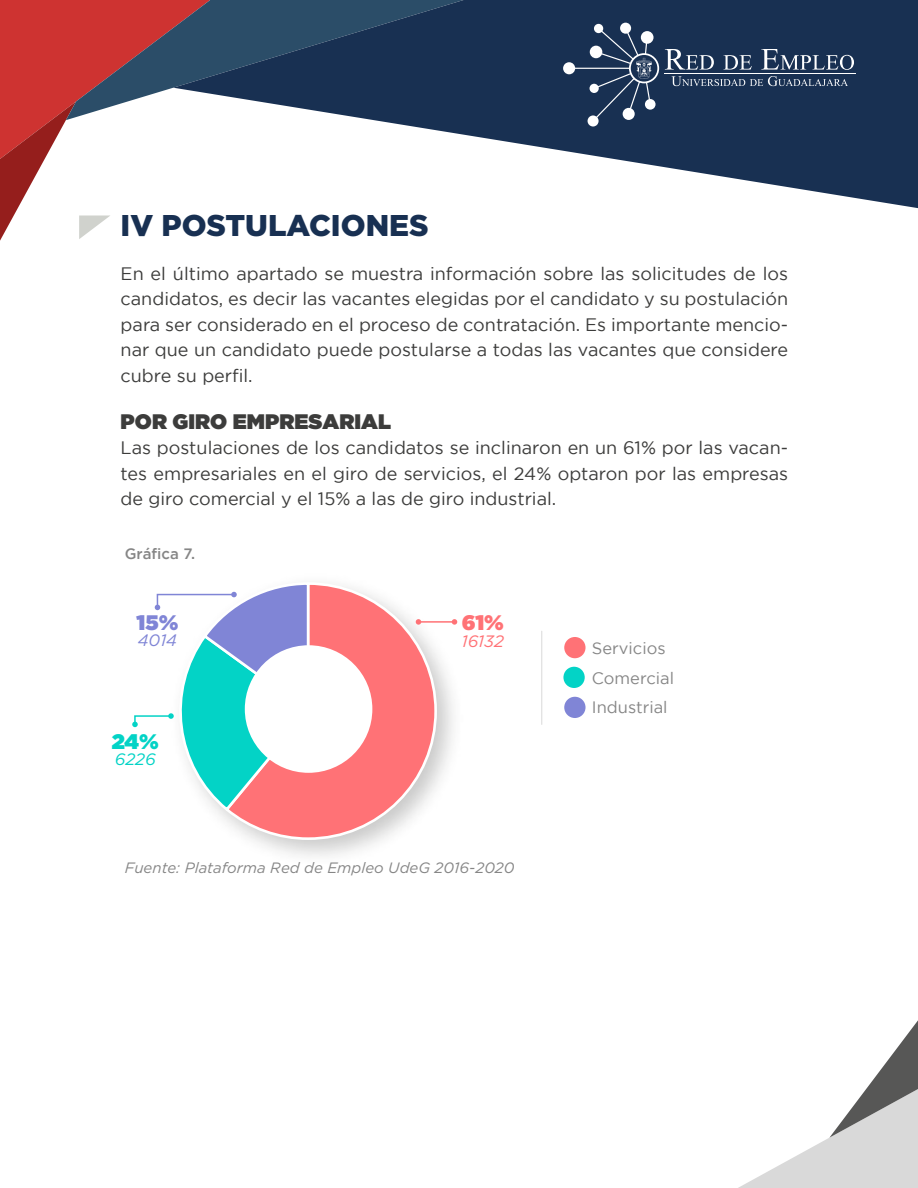
<style>
.page{position:relative;width:918px;height:1188px;background:#fff}
.page>*{position:absolute;margin:0;border:0;box-sizing:border-box;transform-origin:0 0}
.t1{font:900 30px "Gotham";color:#183052}
.t2{font:900 21px "Gotham";letter-spacing:.005em;color:#3c3c3b}
.t3{font:900 21px "Gotham";color:#8085d6}
.t4{font:900 21px "Gotham";color:#03d3c6}
.t5{font:900 21px "Gotham";color:#ff7276}
.t6{font:18px/25.5px "Gotham";color:#3c3c3b;text-align:justify}
.t7{font:16.5px "Gotham";color:#868686}
.t8{font:italic 16.5px "Gotham";color:#ff7276}
.t9{font:italic 16.5px "Gotham";color:#8085d6}
.t10{font:italic 16.5px "Gotham";color:#03d3c6}
.t11{font:italic 15px "Gotham";color:#868686}
.t12{font:500 15px "Gotham";color:#868686}
</style>
<div class="page">
<svg style="left:210px;top:0;width:708px;height:208px;fill:#183052"></svg>
<hr style="left:664px;top:73px;width:192px;height:1px;background:#fff">
<svg style="left:665px;top:49px;width:49px;height:21px"></svg>
<svg style="left:723px;top:55px;width:29px;height:15px"></svg>
<svg style="left:761px;top:49px;width:93px;height:21px;background:#495c77"></svg>
<svg style="left:671px;top:76px;width:177px;height:10px;background:#415571"></svg>
<div style="left:563px;top:62px;width:12px;height:12px;background:#fff;border-radius:50%"></div>
<div style="left:620px;top:23px;width:11px;height:11px;background:#fff;border-radius:50%"></div>
<div style="left:588px;top:115px;width:11px;height:12px;background:#fff;border-radius:50%"></div>
<div style="left:594px;top:24px;width:9px;height:9px;background:#fff;border-radius:50%"></div>
<svg style="left:569px;top:28px;width:90px;height:93px;background:#3b4f6c"></svg>
<svg style="left:738px;top:1020px;width:180px;height:168px"></svg>
<svg style="left:0;top:0;width:210px;height:241px"></svg>
<svg style="left:223px;top:581px;width:215px;height:260px"></svg>
<div style="left:245px;top:645px;width:127px;height:128px;background:#fff;border-radius:50%"></div>
<svg style="left:132px;top:581px;width:180px;height:232px"></svg>
<svg style="left:416px;top:619px;width:5px;height:6px"></svg>
<svg style="left:452px;top:619px;width:5px;height:6px"></svg>
<hr style="left:418px;top:621px;width:37px;height:2px;background:#ff7276">
<hr style="left:541px;top:631px;width:1px;height:93px;background:#d9d9d9">
<div style="left:563px;top:667px;width:22px;height:21px;background:#03d3c6;border-radius:50%"></div>
<div style="left:564px;top:637px;width:22px;height:21px;background:#ff7276;border-radius:50%"></div>
<div style="left:564px;top:697px;width:22px;height:21px;background:#8085d6;border-radius:50%"></div>
<h1 class="t1" style="left:121px;top:208px;width:310px">IV POSTULACIONES</h1>
<p class="t6" style="left:121px;top:261px;width:669px">En el último apartado se muestra información sobre las solicitudes de los candidatos, es decir las vacantes elegidas por el candidato y su postulación para ser considerado en el proceso de contratación. Es importante mencio&shy;nar que un candidato puede postularse a todas las vacantes que considere cubre su perfil.</p>
<p class="t2" style="left:121px;top:406px;width:272px">POR GIRO EMPRESARIAL</p>
<p class="t6" style="left:121px;top:435px;width:669px">Las postulaciones de los candidatos se inclinaron en un 61% por las vacan&shy;tes empresariales en el giro de servicios, el 24% optaron por las empresas de giro comercial y el 15% a las de giro industrial.</p>
<p class="t12" style="left:125px;top:546px;width:72px">Gráfica 7.</p>
<p class="t3" style="left:137px;top:607px;width:43px">15%</p>
<p class="t9" style="left:138px;top:632px;width:41px">4014</p>
<p class="t4" style="left:112px;top:726px;width:48px">24%</p>
<p class="t10" style="left:115px;top:750px;width:42px">6226</p>
<p class="t5" style="left:462px;top:608px;width:44px">61%</p>
<p class="t8" style="left:462px;top:632px;width:44px">16132</p>
<p class="t11" style="left:125px;top:859px;width:391px">Fuente: Plataforma Red de Empleo UdeG 2016-2020</p>
<p class="t7" style="left:592px;top:639px;width:75px">Servicios</p>
<p class="t7" style="left:592px;top:669px;width:84px">Comercial</p>
<p class="t7" style="left:592px;top:698px;width:77px">Industrial</p>
</div>
